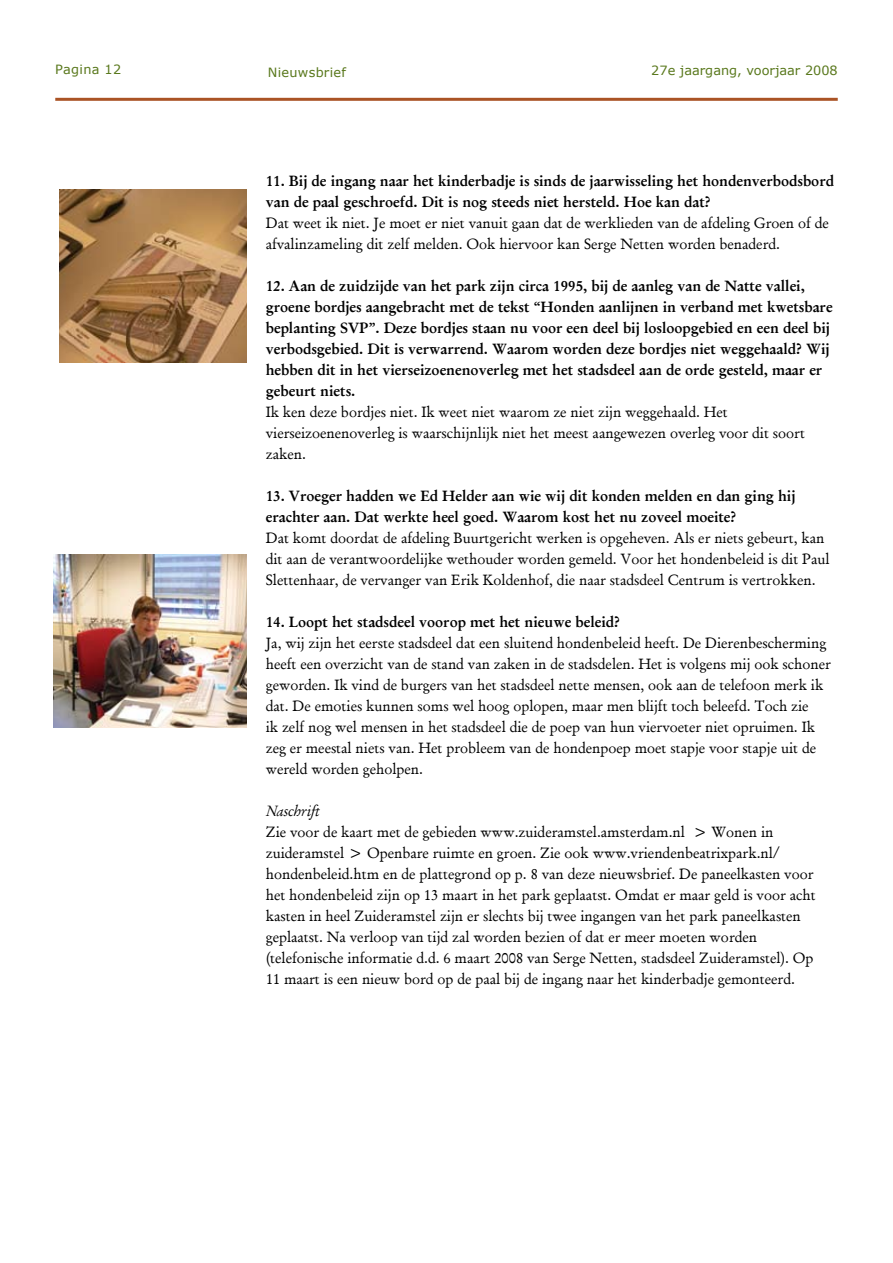
<style>
.page{position:relative;width:893px;height:1263px;background:#fff}
.page>*{position:absolute;margin:0;border:0;box-sizing:border-box;transform-origin:0 0}
.t1{font:15px/21px "Garamond Antiqua";color:#000}
.t2{font:600 15px/21px "Garamond";color:#000}
.t3{font:italic 15px "Garamond";color:#000}
.t4{font:12.75px "Verdana";color:#59781c}
.t5{font:12.75px "Verdana";letter-spacing:.02em;color:#59781c}
</style>
<div class="page">
<hr style="left:55px;top:98px;width:783px;height:3px;background:#aa5325">
<img style="left:53px;top:555px;width:194px;height:173px">
<img style="left:60px;top:189px;width:187px;height:173px">
<p class="t5" style="left:55px;top:62px;width:67px">Pagina 12</p>
<p class="t5" style="left:268px;top:64px;width:80px">Nieuwsbrief</p>
<p class="t4" style="left:651px;top:62px;width:188px">27e jaargang, voorjaar 2008</p>
<p class="t2" style="left:266px;top:170px;width:570px">11. Bij de ingang naar het kinderbadje is sinds de jaarwisseling het hondenverbodsbord van de paal geschroefd. Dit is nog steeds niet hersteld. Hoe kan dat?</p>
<p class="t1" style="left:266px;top:212px;width:564px">Dat weet ik niet. Je moet er niet vanuit gaan dat de werklieden van de afdeling Groen of de afvalinzameling dit zelf melden. Ook hiervoor kan Serge Netten worden benaderd.</p>
<p class="t2" style="left:266px;top:275px;width:568px">12. Aan de zuidzijde van het park zijn circa 1995, bij de aanleg van de Natte vallei, groene bordjes aangebracht met de tekst “Honden aanlijnen in verband met kwetsbare beplanting SVP”. Deze bordjes staan nu voor een deel bij losloopgebied en een deel bij verbodsgebied. Dit is verwarrend. Waarom worden deze bordjes niet weggehaald? Wij hebben dit in het vierseizoenenoverleg met het stadsdeel aan de orde gesteld, maar er gebeurt niets.</p>
<p class="t1" style="left:266px;top:401px;width:541px">Ik ken deze bordjes niet. Ik weet niet waarom ze niet zijn weggehaald. Het vierseizoenenoverleg is waarschijnlijk niet het meest aangewezen overleg voor dit soort zaken.</p>
<p class="t2" style="left:266px;top:485px;width:531px">13. Vroeger hadden we Ed Helder aan wie wij dit konden melden en dan ging hij erachter aan. Dat werkte heel goed. Waarom kost het nu zoveel moeite?</p>
<p class="t1" style="left:266px;top:527px;width:565px">Dat komt doordat de afdeling Buurtgericht werken is opgeheven. Als er niets gebeurt, kan dit aan de verantwoordelijke wethouder worden gemeld. Voor het hondenbeleid is dit Paul<br>Slettenhaar, de vervanger van Erik Koldenhof, die naar stadsdeel Centrum is vertrokken.</p>
<p class="t2" style="left:266px;top:611px;width:356px">14. Loopt het stadsdeel voorop met het nieuwe beleid?</p>
<p class="t1" style="left:266px;top:632px;width:567px">Ja, wij zijn het eerste stadsdeel dat een sluitend hondenbeleid heeft. De Dierenbescherming heeft een overzicht van de stand van zaken in de stadsdelen. Het is volgens mij ook schoner geworden. Ik vind de burgers van het stadsdeel nette mensen, ook aan de telefoon merk ik dat. De emoties kunnen soms wel hoog oplopen, maar men blijft toch beleefd. Toch zie<br>ik zelf nog wel mensen in het stadsdeel die de poep van hun viervoeter niet opruimen. Ik zeg er meestal niets van. Het probleem van de hondenpoep moet stapje voor stapje uit de wereld worden geholpen.</p>
<p class="t3" style="left:266px;top:801px;width:56px">Naschrift</p>
<p class="t1" style="left:266px;top:821px;width:552px">Zie voor de kaart met de gebieden www.zuideramstel.amsterdam.nl &gt; Wonen in zuideramstel &gt; Openbare ruimte en groen. Zie ook www.vriendenbeatrixpark.nl/ hondenbeleid.htm en de plattegrond op p. 8 van deze nieuwsbrief. De paneelkasten voor het hondenbeleid zijn op 13 maart in het park geplaatst. Omdat er maar geld is voor acht kasten in heel Zuideramstel zijn er slechts bij twee ingangen van het park paneelkasten geplaatst. Na verloop van tijd zal worden bezien of dat er meer moeten worden (telefonische informatie d.d. 6 maart 2008 van Serge Netten, stadsdeel Zuideramstel). Op 11 maart is een nieuw bord op de paal bij de ingang naar het kinderbadje gemonteerd.</p>
</div>
